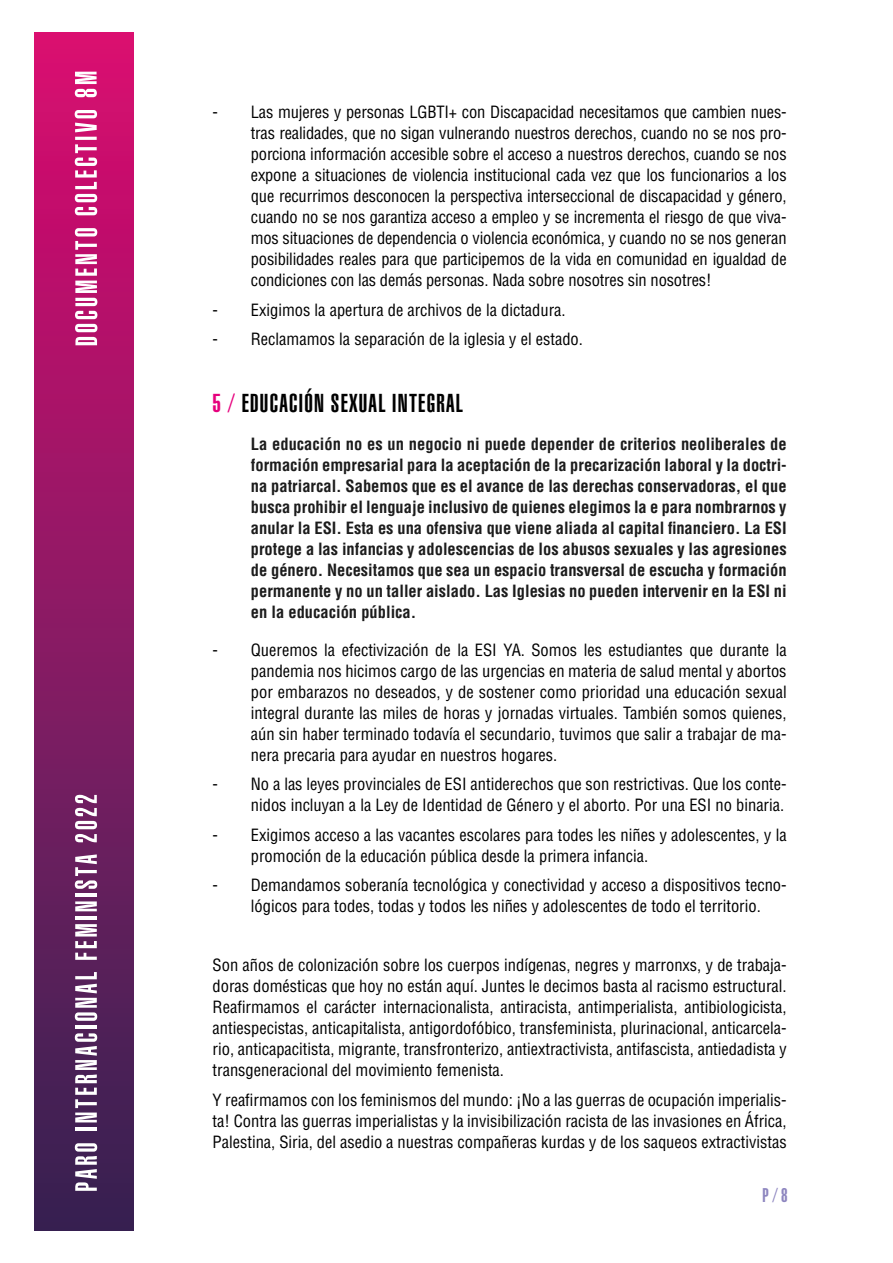
<style>
.page{position:relative;width:893px;height:1263px;background:#fff}
.page>*{position:absolute;margin:0;border:0;box-sizing:border-box;transform-origin:0 0}
.t1{font:25.5px "Helvetica LT Std Ultra Comp";letter-spacing:.05em;color:#000}
.t2{font:19.5px "Helvetica LT Std Ultra Comp";color:#8d85bf}
.t3{font:condensed 16.5px/21px "Helvetica LT Std";color:#000;text-align:justify}
.t4{font:700 condensed 16.5px/21px "Helvetica LT Std";color:#1c1c1c;text-align:justify}
.s1{color:#e6007d}
</style>
<div class="page">
<div style="left:34px;top:33px;width:99px;height:1197px;background:linear-gradient(to bottom,#dc0d72,#352453)"></div>
<svg style="left:75px;top:228px;width:22px;height:117px"></svg>
<svg style="left:75px;top:144px;width:22px;height:71px"></svg>
<hr style="left:75px;top:137px;width:22px;height:3px;background:#fff">
<svg style="left:75px;top:110px;width:22px;height:22px"></svg>
<svg style="left:75px;top:72px;width:22px;height:25px"></svg>
<svg style="left:75px;top:1143px;width:22px;height:48px"></svg>
<hr style="left:75px;top:1127px;width:22px;height:3px;background:#fff">
<svg style="left:75px;top:1033px;width:22px;height:89px"></svg>
<hr style="left:75px;top:1025px;width:22px;height:4px;background:#fff">
<svg style="left:75px;top:972px;width:22px;height:49px"></svg>
<svg style="left:75px;top:924px;width:22px;height:36px"></svg>
<hr style="left:75px;top:916px;width:22px;height:3px;background:#fff">
<svg style="left:75px;top:901px;width:22px;height:10px"></svg>
<hr style="left:75px;top:893px;width:22px;height:4px;background:#fff">
<svg style="left:75px;top:854px;width:22px;height:35px"></svg>
<svg style="left:75px;top:795px;width:22px;height:47px"></svg>
<p class="t3" style="left:251px;top:102px;width:537px;text-indent:-38px">- Las mujeres y personas LGBTI+ con Discapacidad necesitamos que cambien nues&shy;tras realidades, que no sigan vulnerando nuestros derechos, cuando no se nos pro&shy;porciona información accesible sobre el acceso a nuestros derechos, cuando se nos expone a situaciones de violencia institucional cada vez que los funcionarios a los que recurrimos desconocen la perspectiva interseccional de discapacidad y género, cuando no se nos garantiza acceso a empleo y se incrementa el riesgo de que viva&shy;mos situaciones de dependencia o violencia económica, y cuando no se nos generan posibilidades reales para que participemos de la vida en comunidad en igualdad de condiciones con las demás personas. Nada sobre nosotres sin nosotres!</p>
<p class="t3" style="left:213px;top:299px;width:355px">- Exigimos la apertura de archivos de la dictadura.</p>
<p class="t3" style="left:213px;top:329px;width:372px">- Reclamamos la separación de la iglesia y el estado.</p>
<h1 class="t1" style="left:213px;top:388px;width:252px"><span class="s1">5 /</span> EDUCACIÓN SEXUAL INTEGRAL</h1>
<p class="t4" style="left:251px;top:433px;width:537px">La educación no es un negocio ni puede depender de criterios neoliberales de formación empresarial para la aceptación de la precarización laboral y la doctri&shy;na patriarcal. Sabemos que es el avance de las derechas conservadoras, el que busca prohibir el lenguaje inclusivo de quienes elegimos la e para nombrarnos y anular la ESI. Esta es una ofensiva que viene aliada al capital financiero. La ESI protege a las infancias y adolescencias de los abusos sexuales y las agresiones de género. Necesitamos que sea un espacio transversal de escucha y formación permanente y no un taller aislado. Las Iglesias no pueden intervenir en la ESI ni en la educación pública.</p>
<p class="t3" style="left:251px;top:639px;width:537px;text-indent:-38px">- Queremos la efectivización de la ESI YA. Somos les estudiantes que durante la pandemia nos hicimos cargo de las urgencias en materia de salud mental y abortos por embarazos no deseados, y de sostener como prioridad una educación sexual integral durante las miles de horas y jornadas virtuales. También somos quienes, aún sin haber terminado todavía el secundario, tuvimos que salir a trabajar de ma&shy;nera precaria para ayudar en nuestros hogares.</p>
<p class="t3" style="left:213px;top:774px;width:576px;text-align:right">- No a las leyes provinciales de ESI antiderechos que son restrictivas. Que los conte&shy;nidos incluyan a la Ley de Identidad de Género y el aborto. Por una ESI no binaria.</p>
<p class="t3" style="left:251px;top:824px;width:537px;text-indent:-38px">- Exigimos acceso a las vacantes escolares para todes les niñes y adolescentes, y la promoción de la educación pública desde la primera infancia.</p>
<p class="t3" style="left:251px;top:875px;width:537px;text-indent:-38px">- Demandamos soberanía tecnológica y conectividad y acceso a dispositivos tecno&shy;lógicos para todes, todas y todos les niñes y adolescentes de todo el territorio.</p>
<p class="t3" style="left:213px;top:955px;width:576px">Son años de colonización sobre los cuerpos indígenas, negres y marronxs, y de trabaja&shy;doras domésticas que hoy no están aquí. Juntes le decimos basta al racismo estructural.<br>Reafirmamos el carácter internacionalista, antiracista, antimperialista, antibiologicista, antiespecistas, anticapitalista, antigordofóbico, transfeminista, plurinacional, anticarcela&shy;rio, anticapacitista, migrante, transfronterizo, antiextractivista, antifascista, antiedadista y transgeneracional del movimiento femenista.</p>
<p class="t3" style="left:213px;top:1089px;width:576px">Y reafirmamos con los feminismos del mundo: ¡No a las guerras de ocupación imperialis&shy;ta! Contra las guerras imperialistas y la invisibilización racista de las invasiones en África, Palestina, Siria, del asedio a nuestras compañeras kurdas y de los saqueos extractivistas</p>
<p class="t2" style="left:763px;top:1184px;width:26px">P / 8</p>
</div>
